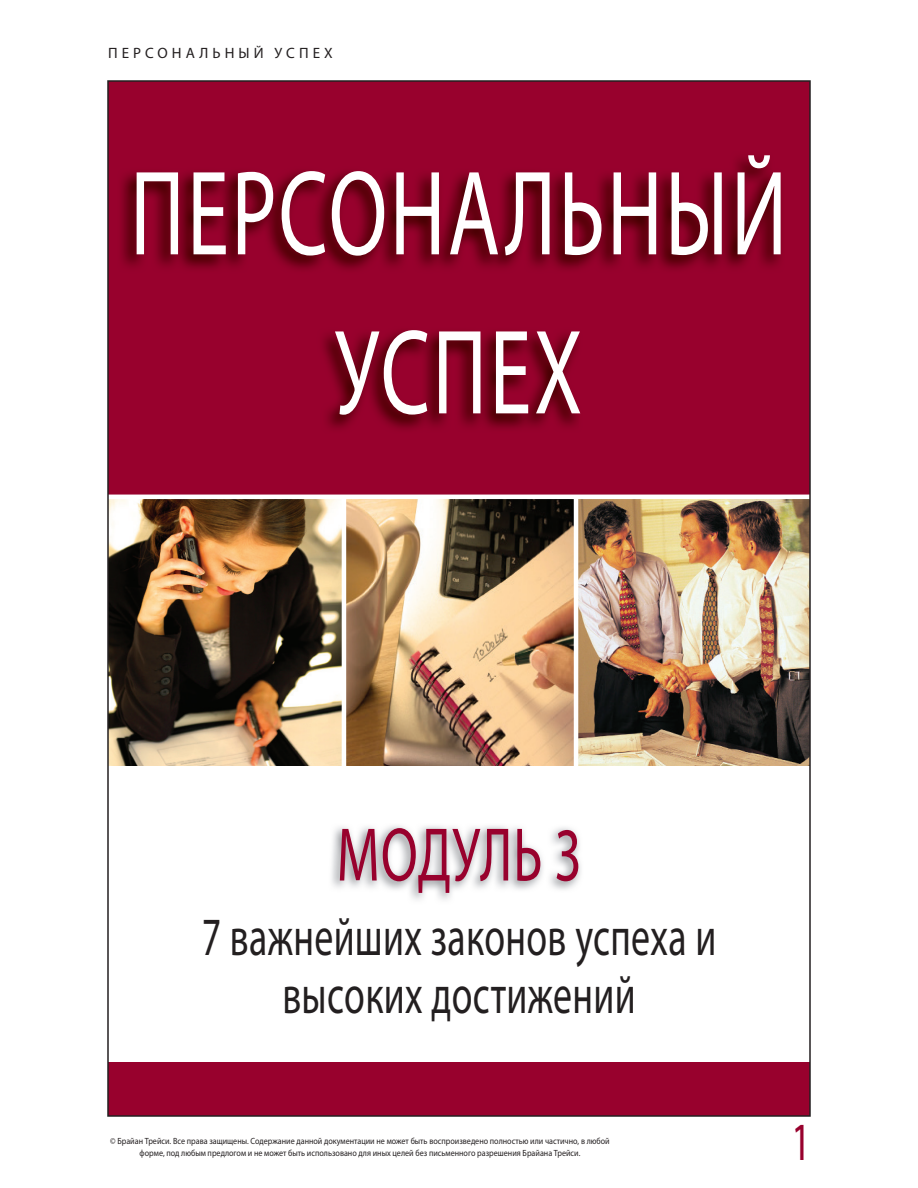
<style>
.page{position:relative;width:918px;height:1188px;background:#fff}
.page>*{position:absolute;margin:0;border:0;box-sizing:border-box;transform-origin:0 0}
.t1{font:121.5px/159px "Myriad Pro";letter-spacing:.03em;color:#fff;text-align:center;scale:.7 1}
.t2{font:76.5px "Myriad Pro";color:#98012d;scale:.7 1}
.t3{font:54px/58.5px "Myriad Pro";letter-spacing:.01em;color:#231f20;text-align:center;scale:.7 1}
.t4{font:54px "Myriad Pro";color:#98012d;scale:.7 1}
.t5{font:15px "Myriad Pro";letter-spacing:.27em;color:#231f20}
.t6{font:9px/12px "Myriad Pro";color:#231f20;text-align:center;scale:.9 1}
</style>
<div class="page">
<div style="left:108px;top:1062px;width:702px;height:54px;background:#98012d"></div>
<svg style="left:108px;top:81px;width:702px;height:416px;background:#8c0128"></svg>
<img style="left:346px;top:499px;width:228px;height:266px">
<img style="left:578px;top:499px;width:230px;height:266px">
<img style="left:110px;top:499px;width:232px;height:266px">
<hr style="left:61px;top:495px;width:807px;height:4px;background:#fff">
<img style="left:331px;top:825px;width:250px;height:75px">
<h3 class="t5" style="left:108px;top:43px;width:226px">персональный успех</h3>
<h1 class="t1" style="left:130px;top:132px;width:940px">персональный успех</h1>
<h2 class="t2" style="left:337px;top:808px;width:352px">модуль 3</h2>
<h3 class="t3" style="left:202px;top:907px;width:737px">7 важнейших законов успеха и высоких достижений</h3>
<p class="t6" style="left:110px;top:1135px;width:557px">© Брайан Трейси. Все права защищены. содержание данной документации не может быть воспроизведено полностью или частично, в любой форме, под любым предлогом и не может быть использовано для иных целей без письменного разрешения Брайана Трейси.</p>
<h3 class="t4" style="left:791px;top:1109px;width:29px">1</h3>
</div>
